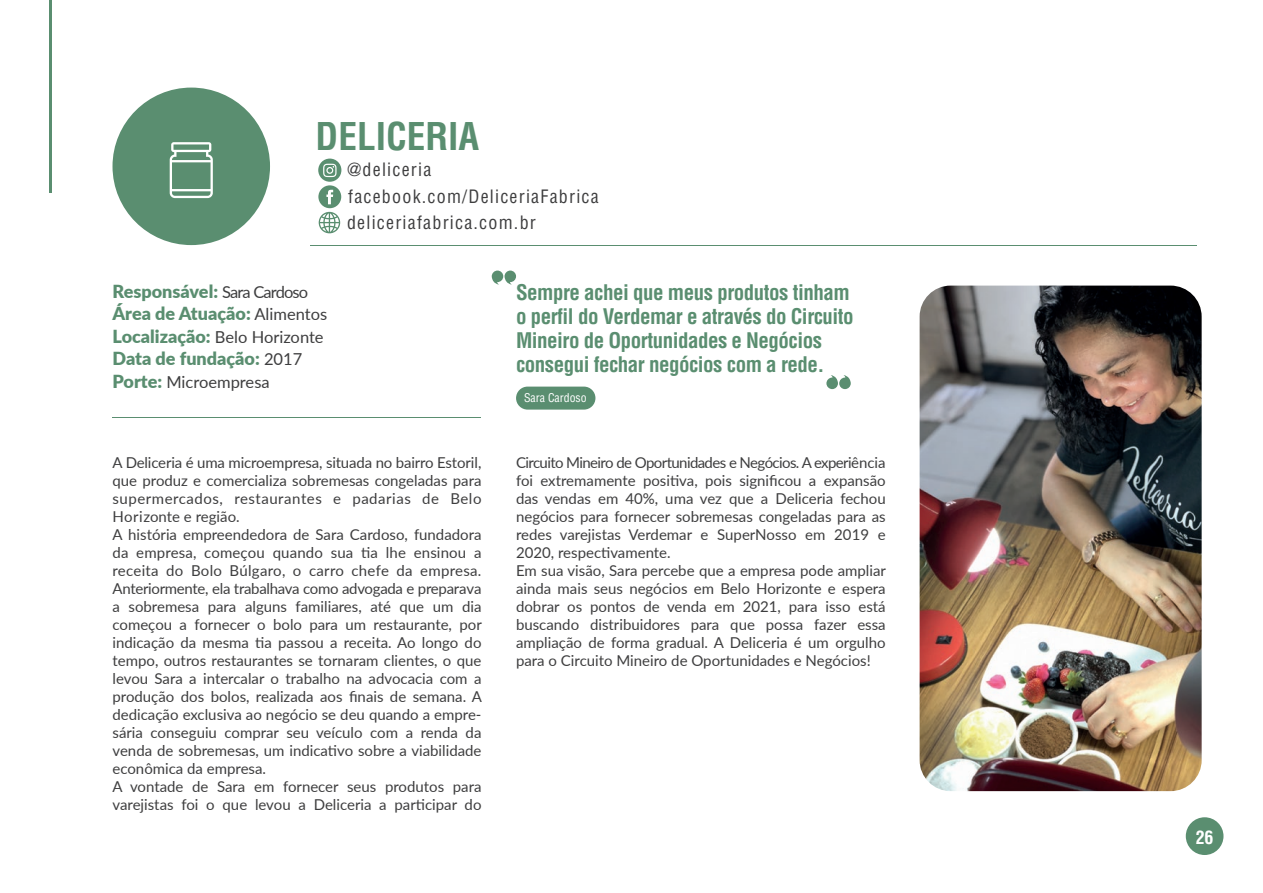
<style>
.page{position:relative;width:1263px;height:893px;background:#fff}
.page>*{position:absolute;margin:0;border:0;box-sizing:border-box;transform-origin:0 0}
.t1{font:700 condensed 37.35px "Helvetica";color:#5a8e70}
.t2{font:700 condensed 21px/24px "Helvetica";letter-spacing:-.025em;color:#5a8e70}
.t3{font:900 18px/22.5px "Lato";color:#5a8e70}
.t4{font:condensed 18px/26.4px "Helvetica";letter-spacing:.07em;color:#3e3e3f}
.t5{font:700 condensed 18px "Helvetica";color:#fff}
.t6{font:16.5px "Lato";color:#3e3e3f}
.t7{font:15px/18px "Lato";color:#3e3e3f}
.t8{font:condensed 11.85px "Helvetica";color:#fff}
.s1{font-weight:400;font-size:16.5px;color:#3e3e3f}
.s2{font-weight:900;font-size:18px;color:#5a8e70}
</style>
<div class="page">
<div style="left:112px;top:88px;width:158px;height:157px;background:#5a8e70;border-radius:50%"></div>
<svg style="left:170px;top:142px;width:43px;height:56px"></svg>
<div style="left:1186px;top:817px;width:37px;height:38px;background:#5a8e70;border-radius:50%"></div>
<hr style="left:310px;top:245px;width:886px;height:1px;background:#5a8e70">
<hr style="left:112px;top:417px;width:369px;height:1px;background:#5a8e70">
<img style="left:920px;top:286px;width:282px;height:505px">
<div style="left:516px;top:387px;width:79px;height:23px;background:#5a8e70;border-radius:11px"></div>
<svg style="left:492px;top:271px;width:24px;height:14px"></svg>
<svg style="left:826px;top:375px;width:25px;height:14px"></svg>
<hr style="left:50px;top:0;width:2px;height:193px;background:#5a8e70">
<div style="left:318px;top:185px;width:23px;height:23px;background:#5a8e70;border-radius:50%"></div>
<svg style="left:326px;top:190px;width:7px;height:14px"></svg>
<div style="left:318px;top:159px;width:23px;height:23px;background:#5a8e70;border-radius:50%"></div>
<svg style="left:323px;top:164px;width:14px;height:13px"></svg>
<svg style="left:319px;top:212px;width:21px;height:21px"></svg>
<h1 class="t1" style="left:316px;top:113px;width:165px">DELICERIA</h1>
<p class="t4" style="left:347px;top:156px;width:253px">@deliceria facebook.com/DeliceriaFabrica deliceriafabrica.com.br</p>
<p class="t3" style="left:113px;top:279px;width:216px">Responsável: <span class="s1">Sara Cardoso<br></span>Área de Atuação: <span class="s1">Alimentos</span></p>
<p class="t6" style="left:113px;top:325px;width:213px"><span class="s2">Localização:</span> Belo Horizonte</p>
<p class="t3" style="left:113px;top:346px;width:191px">Data de fundação: <span class="s1">2017</span></p>
<p class="t6" style="left:113px;top:370px;width:159px"><span class="s2">Porte:</span> Microempresa</p>
<h2 class="t2" style="left:516px;top:280px;width:339px">Sempre achei que meus produtos tinham o perfil do Verdemar e através do Circuito Mineiro de Oportunidades e Negócios consegui fechar negócios com a rede.</h2>
<p class="t8" style="left:524px;top:391px;width:64px">Sara Cardoso</p>
<p class="t7" style="left:112px;top:453px;width:371px">A Deliceria é uma microempresa, situada no bairro Estoril, que produz e comercializa sobremesas congeladas para supermercados, restaurantes e padarias de Belo Horizonte e região.<br>A história empreendedora de Sara Cardoso, fundadora da empresa, começou quando sua tia lhe ensinou a receita do Bolo Búlgaro, o carro chefe da empresa.<br>Anteriormente, ela trabalhava como advogada e preparava a sobremesa para alguns familiares, até que um dia começou a fornecer o bolo para um restaurante, por indicação da mesma tia passou a receita. Ao longo do tempo, outros restaurantes se tornaram clientes, o que levou Sara a intercalar o trabalho na advocacia com a produção dos bolos, realizada aos finais de semana. A dedicação exclusiva ao negócio se deu quando a empre&shy;sária conseguiu comprar seu veículo com a renda da venda de sobremesas, um indicativo sobre a viabilidade econômica da empresa.<br>A vontade de Sara em fornecer seus produtos para varejistas foi o que levou a Deliceria a participar do</p>
<p class="t7" style="left:516px;top:453px;width:371px">Circuito Mineiro de Oportunidades e Negócios. A experiência foi extremamente positiva, pois significou a expansão das vendas em 40%, uma vez que a Deliceria fechou negócios para fornecer sobremesas congeladas para as redes varejistas Verdemar e SuperNosso em 2019 e 2020, respectivamente.<br>Em sua visão, Sara percebe que a empresa pode ampliar ainda mais seus negócios em Belo Horizonte e espera dobrar os pontos de venda em 2021, para isso está buscando distribuidores para que possa fazer essa ampliação de forma gradual. A Deliceria é um orgulho para o Circuito Mineiro de Oportunidades e Negócios!</p>
<p class="t5" style="left:1196px;top:826px;width:19px">26</p>
</div>
